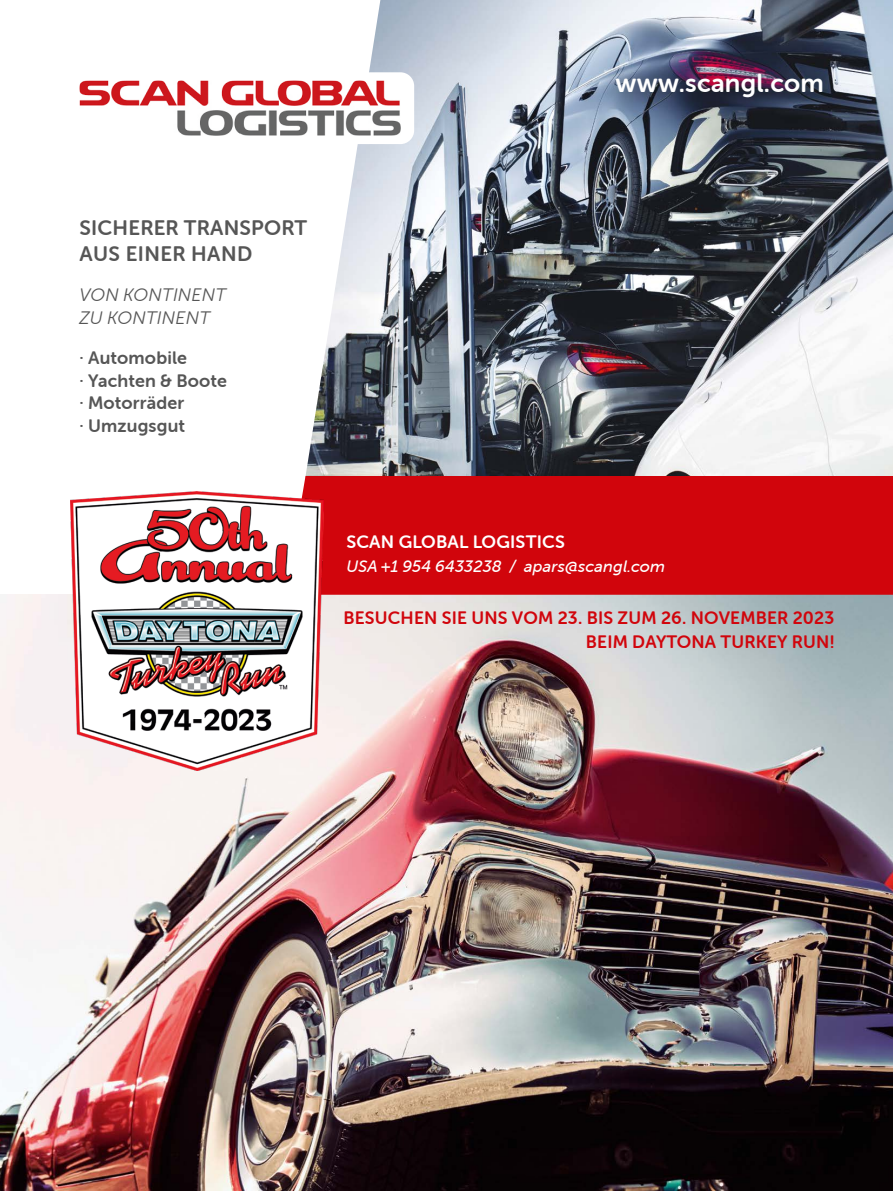
<style>
.page{position:relative;width:893px;height:1191px;background:#fff}
.page>*{position:absolute;margin:0;border:0;box-sizing:border-box;transform-origin:0 0}
.t1{font:25.95px "Museo Sans Rounded 700";letter-spacing:.01em;color:#fff}
.t2{font:21px/25.5px "Museo Sans Rounded 700";letter-spacing:.01em;color:#565656}
.t3{font:18px/24px "Museo Sans Rounded 700";letter-spacing:.01em;color:#d1050c;text-align:right}
.t4{font:18px/22.5px "Museo Sans Rounded 700";letter-spacing:.01em;color:#565656}
.t5{font:italic 18px/22.5px "Museo Sans Rounded 300";letter-spacing:.01em;color:#565656}
.t6{font:18px "Museo Sans Rounded 700";letter-spacing:.01em;color:#fff}
.t7{font:italic 16.5px "Museo Sans Rounded 500";letter-spacing:.01em;color:#fff}
</style>
<div class="page">
<img style="left:0;top:595px;width:893px;height:596px">
<img style="left:305px;top:0;width:588px;height:476px">
<div style="left:80px;top:72px;width:334px;height:72px;background:#fff;border-radius:14px"></div>
<img style="left:80px;top:81px;width:321px;height:55px">
<div style="left:303px;top:476px;width:590px;height:119px;background:#d1050c"></div>
<img style="left:71px;top:491px;width:253px;height:280px">
<div style="left:602px;top:60px;width:242px;height:58px;background:#1a1a18;opacity:.75"></div>
<h1 class="t1" style="left:616px;top:68px;width:210px">www.scangl.com</h1>
<p class="t2" style="left:80px;top:215px;width:229px">SICHERER TRANSPORT<br>AUS EINER HAND</p>
<p class="t5" style="left:80px;top:284px;width:148px">VON KONTINENT<br>ZU KONTINENT</p>
<p class="t4" style="left:80px;top:347px;width:149px">· Automobile<br>· Yachten &amp; Boote · Motorräder<br>· Umzugsgut</p>
<p class="t6" style="left:346px;top:532px;width:220px">SCAN GLOBAL LOGISTICS</p>
<p class="t7" style="left:346px;top:557px;width:320px">USA +1 954 6433238 / apars@scangl.com</p>
<p class="t3" style="left:344px;top:606px;width:492px">BESUCHEN SIE UNS VOM 23. BIS ZUM 26. NOVEMBER 2023<br>BEIM DAYTONA TURKEY RUN!</p>
</div>
